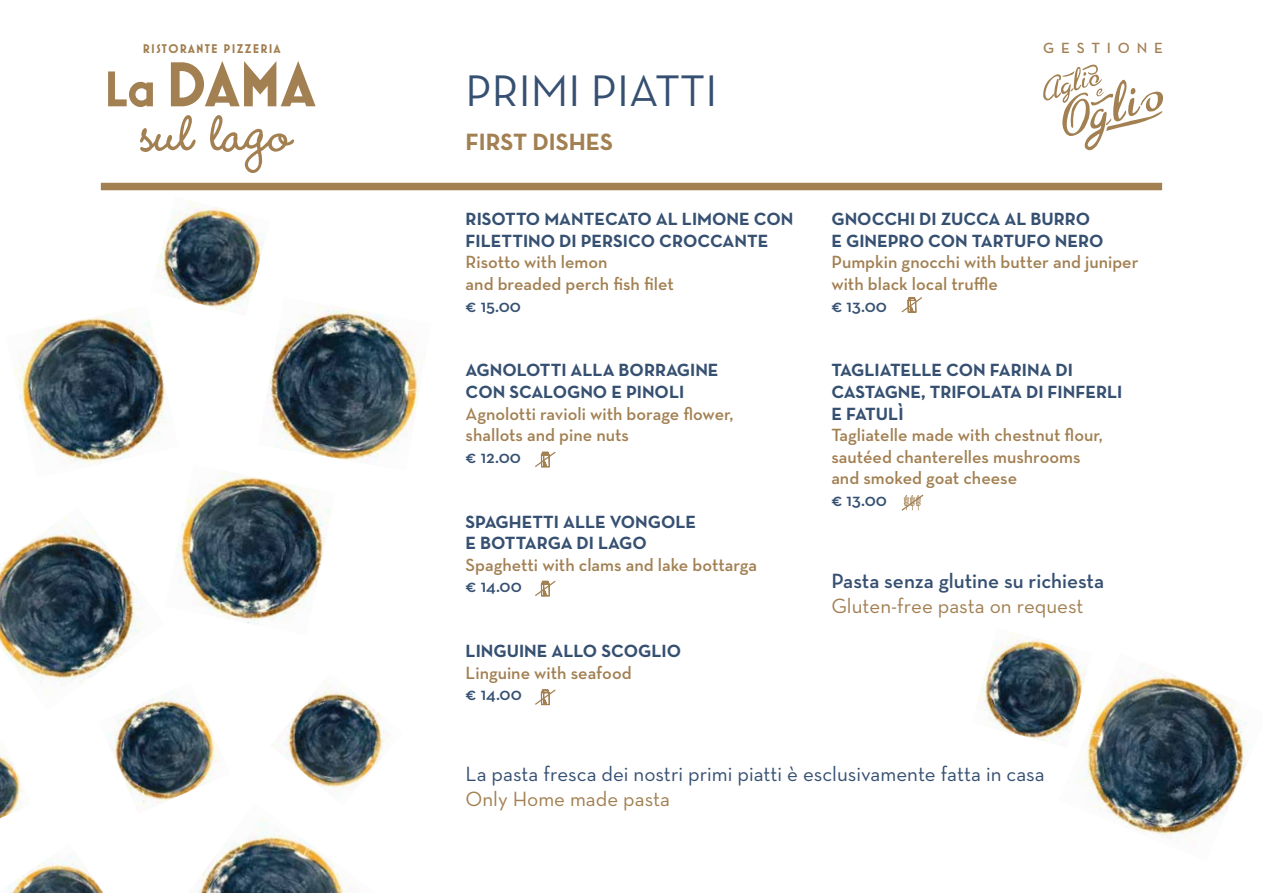
<style>
.page{position:relative;width:1263px;height:893px;background:#fff}
.page>*{position:absolute;margin:0;border:0;box-sizing:border-box;transform-origin:0 0}
.t1{font:700 66.6px "Wendy LP Std";color:#a28052}
.t2{font:700 64.2px "Mostra Nuova";color:#a28052}
.t3{font:45px "Neutra Text";color:#365072}
.t4{font:700 24px "Neutra Text";color:#a28052}
.t5{font:21px "Neutra Text";color:#365072}
.t6{font:21px "Neutra Text";color:#a28052}
.t7{font:600 21px "Neutra Text";color:#365072}
.t8{font:600 18px/21.6px "Neutra Text";color:#a28052}
.t9{font:700 18px/21.6px "Neutra Text";color:#365072}
.t10{font:600 18px "Neutra Text";color:#365072}
.t11{font:600 15px "Neutra Text";letter-spacing:.455em;color:#a28052}
.t12{font:700 12.9px "Mostra Nuova";letter-spacing:.1em;color:#a28052}
.s1{font-size:50.85px}
</style>
<div class="page">
<svg style="left:1043px;top:65px;width:120px;height:85px"></svg>
<div style="left:101px;top:183px;width:1061px;height:7px;background:#a28052"></div>
<img style="left:0;top:516px;width:142px;height:177px">
<img style="left:175px;top:472px;width:157px;height:153px">
<img style="left:155px;top:200px;width:111px;height:113px">
<img style="left:976px;top:632px;width:96px;height:112px">
<img style="left:1058px;top:652px;width:189px;height:188px">
<img style="left:189px;top:818px;width:167px;height:75px">
<img style="left:99px;top:682px;width:123px;height:125px">
<img style="left:0;top:744px;width:24px;height:74px">
<img style="left:271px;top:680px;width:118px;height:114px">
<img style="left:13px;top:305px;width:166px;height:173px">
<img style="left:8px;top:855px;width:96px;height:38px">
<img style="left:258px;top:297px;width:164px;height:167px">
<svg style="left:901px;top:494px;width:23px;height:17px"></svg>
<svg style="left:535px;top:580px;width:21px;height:17px"></svg>
<svg style="left:535px;top:689px;width:21px;height:17px"></svg>
<svg style="left:535px;top:451px;width:21px;height:17px"></svg>
<svg style="left:901px;top:297px;width:21px;height:16px"></svg>
<p class="t12" style="left:143px;top:41px;width:139px">RISTORANTE PIZZERIA</p>
<h2 class="t2" style="left:104px;top:47px;width:212px"><span class="s1">La</span> DAMA</h2>
<h1 class="t1" style="left:141px;top:93px;width:153px">sul lago</h1>
<h3 class="t3" style="left:466px;top:64px;width:253px">PRIMI PIATTI</h3>
<h3 class="t4" style="left:466px;top:127px;width:149px">FIRST DISHES</h3>
<p class="t9" style="left:466px;top:208px;width:329px">RISOTTO MANTECATO AL LIMONE CON<br>FILETTINO DI PERSICO CROCCANTE</p>
<p class="t8" style="left:466px;top:251px;width:210px">Risotto with lemon<br>and breaded perch fish filet</p>
<p class="t10" style="left:466px;top:294px;width:57px">€ 15.00</p>
<p class="t9" style="left:466px;top:359px;width:255px">AGNOLOTTI ALLA BORRAGINE<br>CON SCALOGNO E PINOLI</p>
<p class="t8" style="left:466px;top:402px;width:269px">Agnolotti ravioli with borage flower, shallots and pine nuts</p>
<p class="t10" style="left:466px;top:446px;width:57px">€ 12.00</p>
<p class="t9" style="left:466px;top:510px;width:232px">SPAGHETTI ALLE VONGOLE<br>E BOTTARGA DI LAGO</p>
<p class="t8" style="left:466px;top:554px;width:293px">Spaghetti with clams and lake bottarga</p>
<p class="t10" style="left:466px;top:575px;width:58px">€ 14.00</p>
<p class="t9" style="left:466px;top:640px;width:217px">LINGUINE ALLO SCOGLIO</p>
<p class="t8" style="left:466px;top:662px;width:167px">Linguine with seafood</p>
<p class="t10" style="left:466px;top:683px;width:58px">€ 14.00</p>
<p class="t11" style="left:1043px;top:39px;width:121px">GESTIONE</p>
<p class="t9" style="left:831px;top:208px;width:274px">GNOCCHI DI ZUCCA AL BURRO<br>E GINEPRO CON TARTUFO NERO</p>
<p class="t8" style="left:831px;top:251px;width:309px">Pumpkin gnocchi with butter and juniper with black local truffle</p>
<p class="t10" style="left:831px;top:294px;width:57px">€ 13.00</p>
<p class="t9" style="left:831px;top:359px;width:292px">TAGLIATELLE CON FARINA DI<br>CASTAGNE, TRIFOLATA DI FINFERLI<br>E FATULÌ</p>
<p class="t8" style="left:831px;top:424px;width:273px">Tagliatelle made with chestnut flour, sautéed chanterelles mushrooms and smoked goat cheese</p>
<p class="t10" style="left:831px;top:489px;width:57px">€ 13.00</p>
<p class="t7" style="left:831px;top:568px;width:274px">Pasta senza glutine su richiesta</p>
<p class="t6" style="left:831px;top:593px;width:254px">Gluten-free pasta on request</p>
<p class="t5" style="left:466px;top:761px;width:581px">La pasta fresca dei nostri primi piatti è esclusivamente fatta in casa</p>
<p class="t6" style="left:466px;top:786px;width:206px">Only Home made pasta</p>
</div>
